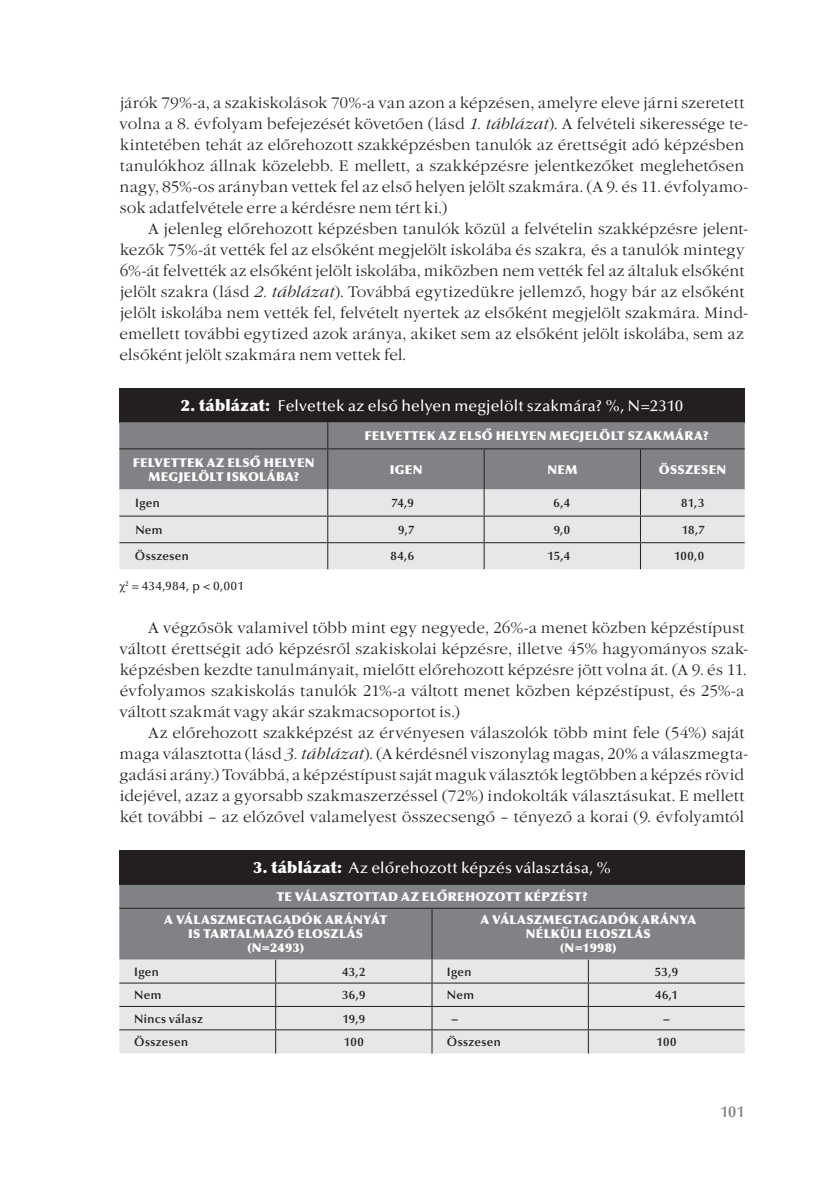
<style>
.page{position:relative;width:833px;height:1182px;background:#fff}
.page>*{position:absolute;margin:0;border:0;box-sizing:border-box;transform-origin:0 0}
.t1{font:15.75px/21px "Garamond Itc TEE Ligh";letter-spacing:.01em;color:#231f20}
.t2{font:500 15.75px "Optima LT Std";letter-spacing:.01em;color:#fff}
.t3{font:600 15.75px "Optima LT Std";color:#808285}
.t4{font:900 12.25px/14px "Optima LT Std";letter-spacing:.025em;color:#fff;text-align:center}
.t5{font:600 12.25px "Optima LT Std";letter-spacing:.025em;color:#231f20}
.t6{font:500 12.25px "Optima LT Std";letter-spacing:.06em;color:#231f20}
.s1{font-family:"Garamond Itc TEE Ligh Ital"}
.s2{font-weight:900}
</style>
<div class="page">
<div style="left:119px;top:388px;width:625px;height:34px;background:#231f20"></div>
<div style="left:119px;top:422px;width:625px;height:67px;background:#808285"></div>
<div style="left:119px;top:489px;width:625px;height:80px;background:#e6e7e9"></div>
<svg style="left:327px;top:422px;width:1px;height:26px"></svg>
<hr style="left:119px;top:448px;width:209px;height:1px;background:#231f20">
<hr style="left:328px;top:448px;width:156px;height:1px;background:#231f20">
<hr style="left:327px;top:449px;width:1px;height:40px;background:#231f20">
<hr style="left:484px;top:448px;width:156px;height:1px;background:#231f20">
<hr style="left:483px;top:449px;width:1px;height:40px;background:#231f20">
<hr style="left:640px;top:448px;width:104px;height:1px;background:#231f20">
<hr style="left:640px;top:449px;width:1px;height:40px;background:#231f20">
<hr style="left:119px;top:515px;width:209px;height:1px;background:#231f20">
<hr style="left:640px;top:515px;width:104px;height:1px;background:#231f20">
<hr style="left:119px;top:542px;width:209px;height:1px;background:#231f20">
<hr style="left:640px;top:542px;width:104px;height:1px;background:#231f20">
<hr style="left:328px;top:515px;width:156px;height:1px;background:#231f20">
<hr style="left:328px;top:542px;width:156px;height:1px;background:#231f20">
<svg style="left:327px;top:489px;width:1px;height:80px"></svg>
<hr style="left:484px;top:515px;width:156px;height:1px;background:#231f20">
<hr style="left:484px;top:542px;width:156px;height:1px;background:#231f20">
<svg style="left:483px;top:489px;width:1px;height:80px"></svg>
<svg style="left:640px;top:489px;width:1px;height:80px"></svg>
<div style="left:119px;top:850px;width:625px;height:34px;background:#231f20"></div>
<div style="left:119px;top:884px;width:625px;height:75px;background:#808285"></div>
<div style="left:119px;top:959px;width:625px;height:94px;background:#e6e7e9"></div>
<hr style="left:119px;top:982px;width:157px;height:1px;background:#231f20">
<hr style="left:276px;top:982px;width:156px;height:1px;background:#231f20">
<hr style="left:432px;top:982px;width:156px;height:1px;background:#231f20">
<hr style="left:588px;top:982px;width:156px;height:1px;background:#231f20">
<hr style="left:119px;top:1005px;width:157px;height:1px;background:#231f20">
<hr style="left:276px;top:1005px;width:156px;height:1px;background:#231f20">
<hr style="left:432px;top:1005px;width:156px;height:1px;background:#231f20">
<hr style="left:588px;top:1005px;width:156px;height:1px;background:#231f20">
<hr style="left:119px;top:1029px;width:157px;height:1px;background:#231f20">
<hr style="left:276px;top:1029px;width:156px;height:1px;background:#231f20">
<svg style="left:275px;top:959px;width:1px;height:94px"></svg>
<hr style="left:432px;top:1029px;width:156px;height:1px;background:#231f20">
<svg style="left:431px;top:959px;width:1px;height:94px"></svg>
<hr style="left:588px;top:1029px;width:156px;height:1px;background:#231f20">
<svg style="left:588px;top:959px;width:1px;height:94px"></svg>
<hr style="left:119px;top:907px;width:157px;height:1px;background:#231f20">
<hr style="left:276px;top:907px;width:156px;height:1px;background:#231f20">
<hr style="left:432px;top:907px;width:156px;height:1px;background:#231f20">
<hr style="left:431px;top:908px;width:1px;height:51px;background:#231f20">
<hr style="left:588px;top:907px;width:156px;height:1px;background:#231f20">
<p class="t1" style="left:120px;top:92px;width:629px">járók 79%-a, a szakiskolások 70%-a van azon a képzésen, amelyre eleve járni szeretett volna a 8. évfolyam befejezését követően (lásd <span class="s1">1. táblázat</span>). A felvételi sikeressége te&shy;kintetében tehát az előrehozott szakképzésben tanulók az érettségit adó képzésben tanulókhoz állnak közelebb. E mellett, a szakképzésre jelentkezőket meglehetősen nagy, 85%-os arányban vettek fel az első helyen jelölt szakmára. (A 9. és 11. évfolyamo&shy;sok adatfelvétele erre a kérdésre nem tért ki.)</p>
<p class="t1" style="left:119px;top:218px;width:629px;text-indent:29px">A jelenleg előrehozott képzésben tanulók közül a felvételin szakképzésre jelent&shy;kezők 75%-át vették fel az elsőként megjelölt iskolába és szakra<span class="s1">,</span> és a tanulók mintegy 6%-át felvették az elsőként jelölt iskolába, miközben nem vették fel az általuk elsőként jelölt szakra (lásd <span class="s1">2. táblázat</span>). Továbbá egytizedükre jellemző, hogy bár az elsőként jelölt iskolába nem vették fel, felvételt nyertek az elsőként megjelölt szakmára. Mind&shy;emellett további egytized azok aránya, akiket sem az elsőként jelölt iskolába, sem az elsőként jelölt szakmára nem vettek fel.</p>
<p class="t2" style="left:181px;top:396px;width:504px"><span class="s2">2. táblázat:</span> Felvettek az első helyen megjelölt szakmára? %, N=2310</p>
<p class="t4" style="left:364px;top:428px;width:345px">FELVETTEK AZ ELSŐ HELYEN MEGJELÖLT SZAKMÁRA?</p>
<p class="t4" style="left:133px;top:455px;width:183px">FELVETTEK AZ ELSŐ HELYEN<br>MEGJELÖLT ISKOLÁBA?</p>
<p class="t4" style="left:390px;top:462px;width:34px">IGEN</p>
<p class="t4" style="left:547px;top:462px;width:31px">NEM</p>
<p class="t4" style="left:659px;top:462px;width:69px">ÖSSZESEN</p>
<p class="t5" style="left:135px;top:496px;width:26px">Igen</p>
<p class="t5" style="left:391px;top:496px;width:24px">74,9</p>
<p class="t5" style="left:553px;top:496px;width:18px">6,4</p>
<p class="t5" style="left:681px;top:496px;width:25px">81,3</p>
<p class="t5" style="left:135px;top:522px;width:29px">Nem</p>
<p class="t5" style="left:398px;top:522px;width:18px">9,7</p>
<p class="t5" style="left:553px;top:522px;width:18px">9,0</p>
<p class="t5" style="left:681px;top:522px;width:25px">18,7</p>
<p class="t5" style="left:135px;top:549px;width:55px">Összesen</p>
<p class="t5" style="left:390px;top:549px;width:25px">84,6</p>
<p class="t5" style="left:547px;top:549px;width:24px">15,4</p>
<p class="t5" style="left:674px;top:549px;width:32px">100,0</p>
<p class="t6" style="left:125px;top:579px;width:120px"><sup>2</sup> = 434,984, p &lt; 0,001</p>
<p class="t1" style="left:120px;top:617px;width:629px;text-indent:29px">A végzősök valamivel több mint egy negyede, 26%-a menet közben képzéstípust váltott érettségit adó képzésről szakiskolai képzésre, illetve 45% hagyományos szak&shy;képzésben kezdte tanulmányait, mielőtt előrehozott képzésre jött volna át. (A 9. és 11. évfolyamos szakiskolás tanulók 21%-a váltott menet közben képzéstípust, és 25%-a váltott szakmát vagy akár szakmacsoportot is.)</p>
<p class="t1" style="left:119px;top:722px;width:629px;text-indent:29px">Az előrehozott szakképzést az érvényesen válaszolók több mint fele (54%) saját maga választotta (lásd <span class="s1">3. táblázat</span>). (A kérdésnél viszonylag magas, 20% a válaszmegta&shy;gadási arány.) Továbbá, a képzéstípust saját maguk választók legtöbben a képzés rövid idejével, azaz a gyorsabb szakmaszerzéssel (72%) indokolták választásukat. E mellett két további – az előzővel valamelyest összecsengő – tényező a korai (9. évfolyamtól</p>
<p class="t2" style="left:253px;top:859px;width:359px"><span class="s2">3. táblázat:</span> Az előrehozott képzés választása, %</p>
<p class="t4" style="left:164px;top:884px;width:424px;line-height:23.3px;text-align:left;text-indent:112px">TE VÁLASZTOTTAD AZ ELŐREHOZOTT KÉPZÉST?<br>A VÁLASZMEGTAGADÓK ARÁNYÁT</p>
<p class="t4" style="left:188px;top:926px;width:177px">IS TARTALMAZÓ ELOSZLÁS (N=2493)</p>
<p class="t4" style="left:480px;top:912px;width:217px">A VÁLASZMEGTAGADÓK ARÁNYA<br>NÉLKÜLI ELOSZLÁS<br>(N=1998)</p>
<p class="t5" style="left:134px;top:964px;width:26px">Igen</p>
<p class="t5" style="left:342px;top:964px;width:25px">43,2</p>
<p class="t5" style="left:447px;top:964px;width:26px">Igen</p>
<p class="t5" style="left:655px;top:964px;width:25px">53,9</p>
<p class="t5" style="left:134px;top:987px;width:29px">Nem</p>
<p class="t5" style="left:342px;top:987px;width:25px">36,9</p>
<p class="t5" style="left:447px;top:987px;width:29px">Nem</p>
<p class="t5" style="left:655px;top:987px;width:24px">46,1</p>
<p class="t5" style="left:134px;top:1011px;width:70px">Nincs válasz</p>
<p class="t5" style="left:342px;top:1011px;width:24px">19,9</p>
<p class="t5" style="left:452px;top:1011px;width:8px">–</p>
<p class="t5" style="left:663px;top:1011px;width:8px">–</p>
<p class="t5" style="left:134px;top:1034px;width:55px">Összesen</p>
<p class="t5" style="left:344px;top:1034px;width:21px">100</p>
<p class="t5" style="left:447px;top:1034px;width:55px">Összesen</p>
<p class="t5" style="left:656px;top:1034px;width:21px">100</p>
<p class="t3" style="left:720px;top:1101px;width:26px">101</p>
</div>
